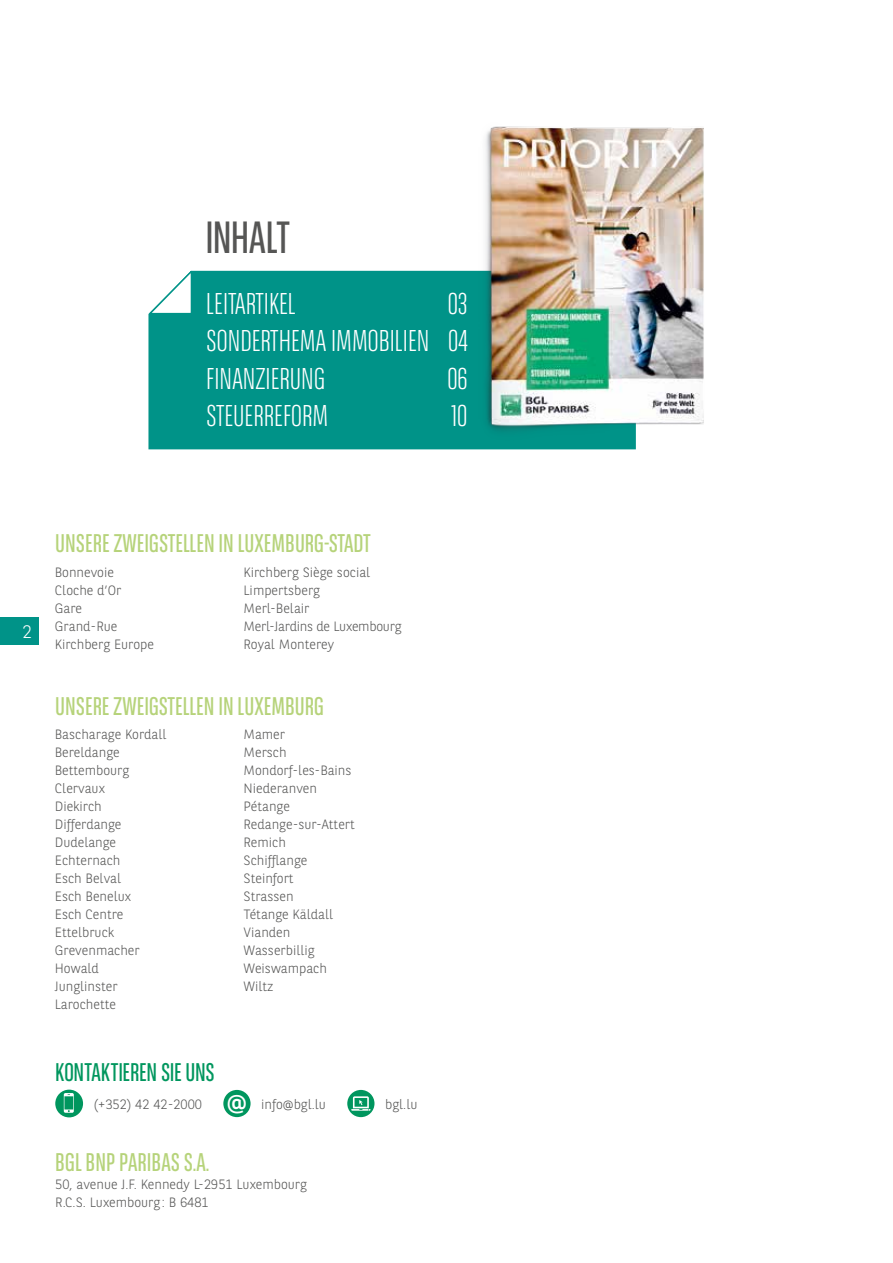
<style>
.page{position:relative;width:893px;height:1263px;background:#fff}
.page>*{position:absolute;margin:0;border:0;box-sizing:border-box;transform-origin:0 0}
.t1{font:45px "BNPP Sans Condensed";letter-spacing:-.02em;color:#565655}
.t2{font:300 30px/37.5px "BNPP Sans Condensed";color:#fff;text-align:justify}
.t3{font:25.5px "BNPP Sans Condensed";color:#b6d37a}
.t4{font:25.5px "BNPP Sans Condensed";letter-spacing:-.01em;color:#00965e}
.t5{font:300 18px "BNPP Sans";color:#fff}
.t6{font:300 13.5px/18px "BNPP Sans";color:#565655}
.s1{font-weight:400;font-size:25.65px;color:#fff}
</style>
<div class="page">
<div style="left:148px;top:270px;width:318px;height:180px;background:#009388"></div>
<svg style="left:148px;top:270px;width:46px;height:45px"></svg>
<img style="left:466px;top:126px;width:238px;height:324px">
<div style="left:55px;top:1089px;width:28px;height:28px;background:#00965e;border-radius:50%"></div>
<svg style="left:64px;top:1093px;width:10px;height:20px"></svg>
<div style="left:223px;top:1090px;width:28px;height:27px;background:#00965e;border-radius:50%"></div>
<div style="left:347px;top:1090px;width:27px;height:27px;background:#00965e;border-radius:50%"></div>
<svg style="left:351px;top:1096px;width:19px;height:15px"></svg>
<div style="left:0;top:618px;width:38px;height:27px;background:#009388"></div>
<h1 class="t1" style="left:205px;top:213px;width:86px">INHALT</h1>
<h2 class="t2" style="left:206px;top:286px;width:263px;text-indent:241px">03<br>SONDERTHEMA IMMOBILIEN 04<br>FINANZIERUNG</h2>
<h2 class="t2" style="left:206px;top:286px;width:91px">LEITARTIKEL</h2>
<h2 class="t2" style="left:447px;top:361px;width:22px">06</h2>
<h2 class="t2" style="left:206px;top:398px;width:123px">STEUERREFORM</h2>
<h2 class="t2" style="left:451px;top:398px;width:18px">10</h2>
<h3 class="t5" style="left:22px;top:620px;width:11px">2</h3>
<h3 class="t3" style="left:55px;top:529px;width:317px">UNSERE ZWEIGSTELLEN IN LUXEMBURG-STADT</h3>
<p class="t6" style="left:55px;top:563px;width:101px">Bonnevoie<br>Cloche d’Or<br>Gare<br>Grand-Rue<br>Kirchberg Europe</p>
<p class="t6" style="left:243px;top:563px;width:159px">Kirchberg Siège social<br>Limpertsberg<br>Merl-Belair<br>Merl-Jardins de Luxembourg<br>Royal Monterey</p>
<h3 class="t3" style="left:55px;top:692px;width:270px">UNSERE ZWEIGSTELLEN IN LUXEMBURG</h3>
<p class="t6" style="left:55px;top:725px;width:113px">Bascharage Kordall<br>Bereldange<br>Bettembourg<br>Clervaux<br>Diekirch<br>Differdange<br>Dudelange<br>Echternach<br>Esch Belval<br>Esch Benelux<br>Esch Centre<br>Ettelbruck<br>Grevenmacher<br>Howald<br>Junglinster<br>Larochette</p>
<p class="t6" style="left:243px;top:725px;width:113px">Mamer<br>Mersch<br>Mondorf-les-Bains<br>Niederanven<br>Pétange<br>Redange-sur-Attert<br>Remich<br>Schifflange<br>Steinfort<br>Strassen<br>Tétange Käldall<br>Vianden<br>Wasserbillig<br>Weiswampach<br>Wiltz</p>
<h3 class="t4" style="left:55px;top:1059px;width:161px">KONTAKTIEREN SIE UNS</h3>
<p class="t6" style="left:94px;top:1094px;width:234px">(+352) 42 42-2000 <span class="s1">@</span> info@bgl.lu</p>
<p class="t6" style="left:385px;top:1094px;width:34px">bgl.lu</p>
<h3 class="t3" style="left:55px;top:1149px;width:156px">BGL BNP PARIBAS S.A.</h3>
<p class="t6" style="left:55px;top:1175px;width:253px">50, avenue J.F. Kennedy L-2951 Luxembourg<br>R.C.S. Luxembourg: B 6481</p>
</div>
